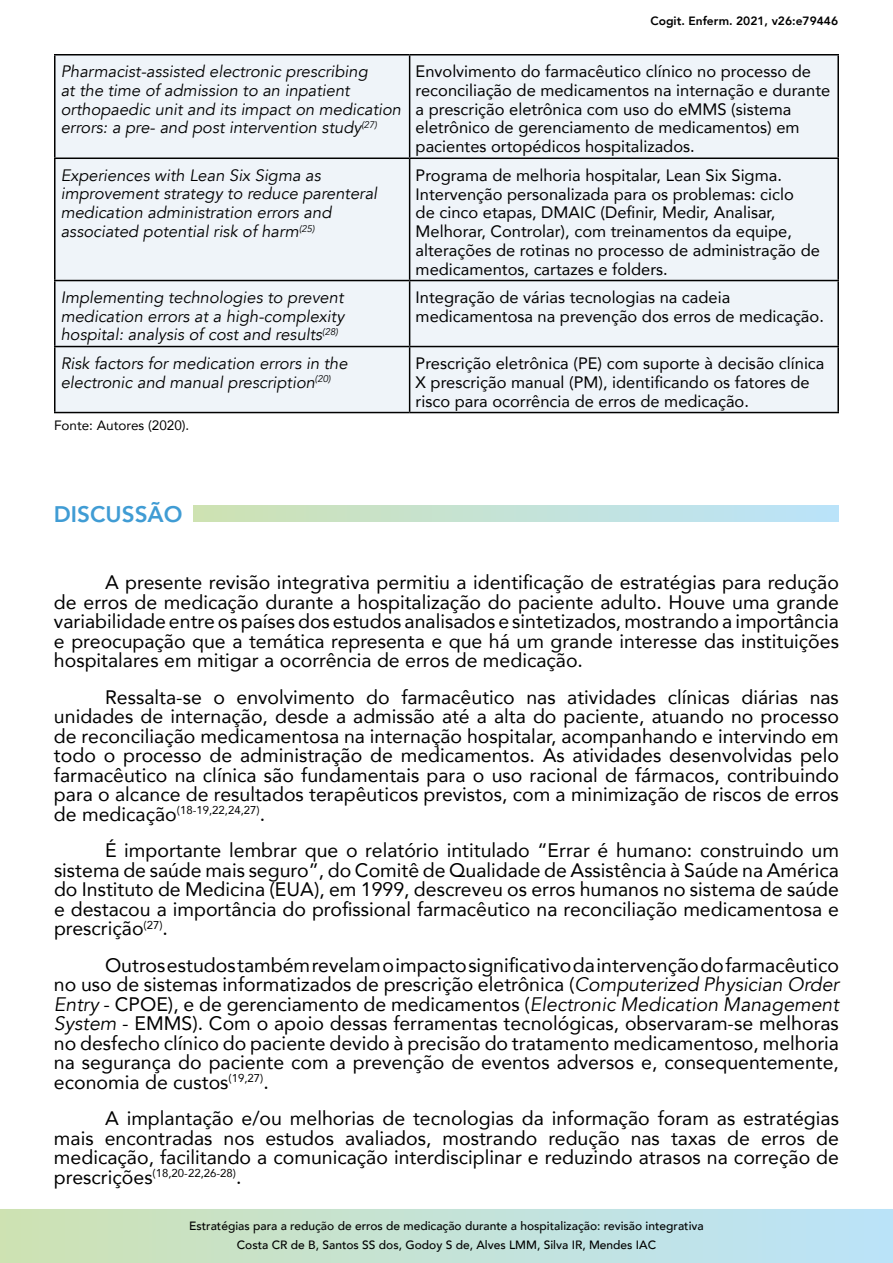
<style>
.page{position:relative;width:893px;height:1263px;background:#fff}
.page>*{position:absolute;margin:0;border:0;box-sizing:border-box;transform-origin:0 0}
.t1{font:800 22.5px "Avenir";color:#409cd4}
.t2{font:19.5px/19.5px "Avenir";color:#000;text-align:justify}
.t3{font:16.5px/18.8px "Avenir";color:#000}
.t4{font:italic 16.5px/18.8px "Avenir";color:#000}
.t5{font:13.5px "Avenir";color:#000}
.t6{font:500 12px/18.6px "Avenir";color:#000;text-align:center}
.t7{font:800 12px "Avenir";color:#000}
.t8{font:11.4px "Avenir";color:#000}
.s1{font-size:19.5px}
.s2{font-style:italic}
</style>
<div class="page">
<div style="left:193px;top:505px;width:646px;height:17px;background:linear-gradient(to right,#cee2b2,#bae3fb)"></div>
<svg style="left:0;top:1209px;width:893px;height:54px;background:#c4e2d6"></svg>
<div style="left:56px;top:56px;width:781px;height:356px;background:#eff4f9"></div>
<hr style="left:54px;top:54px;width:356px;height:2px;background:#000">
<hr style="left:54px;top:56px;width:2px;height:102px;background:#000">
<hr style="left:410px;top:54px;width:429px;height:2px;background:#000">
<hr style="left:409px;top:56px;width:1px;height:102px;background:#000">
<hr style="left:837px;top:56px;width:2px;height:102px;background:#000">
<hr style="left:54px;top:158px;width:356px;height:1px;background:#000">
<hr style="left:54px;top:159px;width:2px;height:121px;background:#000">
<hr style="left:410px;top:158px;width:429px;height:1px;background:#000">
<hr style="left:409px;top:159px;width:1px;height:121px;background:#000">
<hr style="left:837px;top:159px;width:2px;height:121px;background:#000">
<hr style="left:54px;top:280px;width:356px;height:1px;background:#000">
<hr style="left:54px;top:281px;width:2px;height:65px;background:#000">
<hr style="left:410px;top:280px;width:429px;height:1px;background:#000">
<hr style="left:409px;top:281px;width:1px;height:65px;background:#000">
<hr style="left:837px;top:281px;width:2px;height:65px;background:#000">
<hr style="left:54px;top:346px;width:356px;height:1px;background:#000">
<hr style="left:54px;top:347px;width:2px;height:65px;background:#000">
<hr style="left:410px;top:346px;width:429px;height:1px;background:#000">
<hr style="left:409px;top:347px;width:1px;height:65px;background:#000">
<hr style="left:837px;top:347px;width:2px;height:65px;background:#000">
<hr style="left:54px;top:412px;width:356px;height:1px;background:#000">
<hr style="left:410px;top:412px;width:429px;height:1px;background:#000">
<p class="t7" style="left:650px;top:12px;width:189px">Cogit. Enferm. 2021, v26:e79446</p>
<p class="t4" style="left:61px;top:62px;width:342px">Pharmacist-assisted electronic prescribing<br>at the time of admission to an inpatient orthopaedic unit and its impact on medication errors: a pre- and post intervention study<sup>(27)</sup></p>
<p class="t3" style="left:416px;top:62px;width:416px">Envolvimento do farmacêutico clínico no processo de reconciliação de medicamentos na internação e durante a prescrição eletrônica com uso do eMMS (sistema eletrônico de gerenciamento de medicamentos) em pacientes ortopédicos hospitalizados.</p>
<p class="t4" style="left:61px;top:166px;width:318px">Experiences with Lean Six Sigma as improvement strategy to reduce parenteral medication administration errors and associated potential risk of harm<sup>(25)</sup></p>
<p class="t3" style="left:416px;top:165px;width:406px">Programa de melhoria hospitalar, Lean Six Sigma.<br>Intervenção personalizada para os problemas: ciclo<br>de cinco etapas, DMAIC (Definir, Medir, Analisar, Melhorar, Controlar), com treinamentos da equipe, alterações de rotinas no processo de administração de medicamentos, cartazes e folders.</p>
<p class="t4" style="left:61px;top:288px;width:285px;text-align:justify">Implementing technologies to prevent medication errors at a high-complexity hospital: analysis of cost and results<sup>(28)</sup></p>
<p class="t3" style="left:416px;top:287px;width:410px">Integração de várias tecnologias na cadeia medicamentosa na prevenção dos erros de medicação.</p>
<p class="t4" style="left:61px;top:354px;width:288px">Risk factors for medication errors in the electronic and manual prescription<sup>(20)</sup></p>
<p class="t3" style="left:416px;top:353px;width:410px">Prescrição eletrônica (PE) com suporte à decisão clínica<br>X prescrição manual (PM), identificando os fatores de risco para ocorrência de erros de medicação.</p>
<p class="t5" style="left:54px;top:415px;width:137px">Fonte: Autores (2020).</p>
<p class="t1" style="left:54px;top:496px;width:130px">DISCUSSÃO</p>
<p class="t2" style="left:54px;top:572px;width:786px;text-indent:51px">A presente revisão integrativa permitiu a identificação de estratégias para redução de erros de medicação durante a hospitalização do paciente adulto. Houve uma grande variabilidade entre os países dos estudos analisados e sintetizados, mostrando a importância e preocupação que a temática representa e que há um grande interesse das instituições hospitalares em mitigar a ocorrência de erros de medicação.</p>
<p class="t2" style="left:54px;top:687px;width:786px;text-indent:51px">Ressalta-se o envolvimento do farmacêutico nas atividades clínicas diárias nas unidades de internação, desde a admissão até a alta do paciente, atuando no processo de reconciliação medicamentosa na internação hospitalar, acompanhando e intervindo em todo o processo de administração de medicamentos. As atividades desenvolvidas pelo farmacêutico na clínica são fundamentais para o uso racional de fármacos, contribuindo para o alcance de resultados terapêuticos previstos, com a minimização de riscos de erros</p>
<p class="t8" style="left:54px;top:801px;width:213px"><span class="s1">de medicação</span>(18-19,22,24,27)<span class="s1">.</span></p>
<p class="t2" style="left:54px;top:840px;width:786px;text-indent:51px">É importante lembrar que o relatório intitulado “Errar é humano: construindo um sistema de saúde mais seguro”, do Comitê de Qualidade de Assistência à Saúde na América do Instituto de Medicina (EUA), em 1999, descreveu os erros humanos no sistema de saúde e destacou a importância do profissional farmacêutico na reconciliação medicamentosa e prescrição<sup>(27)</sup>.</p>
<p class="t2" style="left:54px;top:955px;width:786px;text-indent:51px">Outros estudos também revelam o impacto significativo da intervenção do farmacêutico no uso de sistemas informatizados de prescrição eletrônica (<span class="s2">Computerized Physician Order Entry</span> - CPOE), e de gerenciamento de medicamentos (<span class="s2">Electronic Medication Management System</span> - EMMS). Com o apoio dessas ferramentas tecnológicas, observaram-se melhoras no desfecho clínico do paciente devido à precisão do tratamento medicamentoso, melhoria na segurança do paciente com a prevenção de eventos adversos e, consequentemente, economia de custos<sup>(19,27)</sup>.</p>
<p class="t2" style="left:54px;top:1108px;width:786px;text-indent:51px">A implantação e/ou melhorias de tecnologias da informação foram as estratégias mais encontradas nos estudos avaliados, mostrando redução nas taxas de erros de medicação, facilitando a comunicação interdisciplinar e reduzindo atrasos na correção de</p>
<p class="t8" style="left:54px;top:1164px;width:189px"><span class="s1">prescrições</span>(18,20-22,26-28)<span class="s1">.</span></p>
<p class="t6" style="left:189px;top:1216px;width:516px">Estratégias para a redução de erros de medicação durante a hospitalização: revisão integrativa<br>Costa CR de B, Santos SS dos, Godoy S de, Alves LMM, Silva IR, Mendes IAC</p>
</div>
